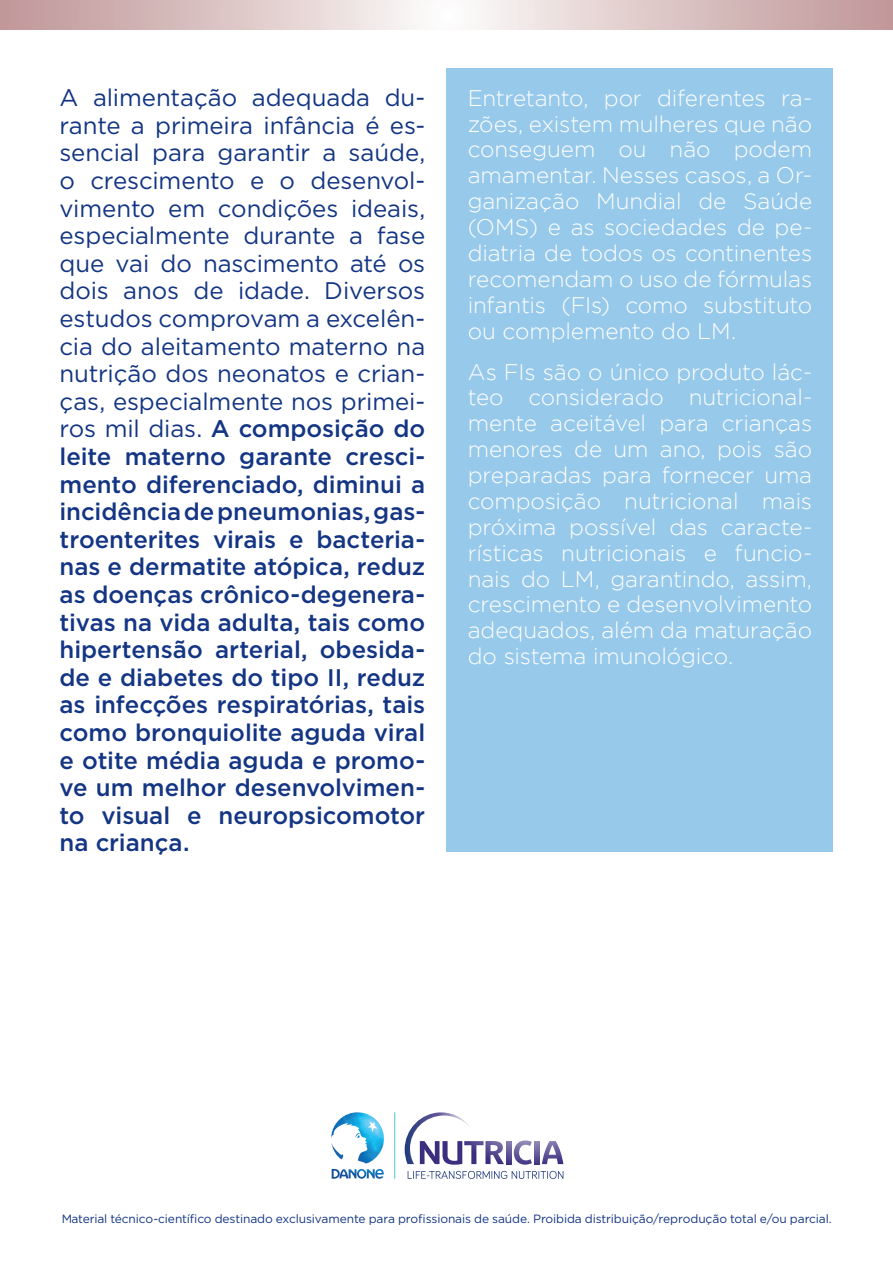
<style>
.page{position:relative;width:893px;height:1263px;background:#fff}
.page>*{position:absolute;margin:0;border:0;box-sizing:border-box;transform-origin:0 0}
.t1{font:500 24px/27.6px "Gotham";letter-spacing:-.005em;color:#133583;text-align:justify}
.t2{font:300 22.5px/25.8px "Gotham";letter-spacing:-.005em;color:#fff;text-align:justify}
.t3{font:12px "Gotham";letter-spacing:-.01em;color:#133583}
.s1{font-weight:400}
</style>
<div class="page">
<svg style="left:534px;top:1141px;width:5px;height:23px"></svg>
<svg style="left:542px;top:1141px;width:21px;height:23px"></svg>
<svg style="left:514px;top:1140px;width:18px;height:25px"></svg>
<svg style="left:506px;top:1141px;width:5px;height:23px"></svg>
<svg style="left:408px;top:1171px;width:155px;height:8px"></svg>
<svg style="left:405px;top:1112px;width:99px;height:53px"></svg>
<img style="left:331px;top:1169px;width:53px;height:10px">
<hr style="left:394px;top:1112px;width:1px;height:67px;background:#54c4ce">
<svg style="left:330px;top:1111px;width:56px;height:56px"></svg>
<img style="left:340px;top:1112px;width:17px;height:7px">
<div style="left:446px;top:68px;width:387px;height:783px;background:#97c9ea"></div>
<svg style="left:0;top:0;width:893px;height:30px;background:#ddc7c7"></svg>
<p class="t1" style="left:60px;top:83px;width:367px"><span class="s1">A alimentação adequada du&shy;rante a primeira infância é es&shy;sencial para garantir a saúde, o crescimento e o desenvol&shy;vimento em condições ideais, especialmente durante a fase que vai do nascimento até os dois anos de idade. Diversos estudos comprovam a excelên&shy;cia do aleitamento materno na nutrição dos neonatos e crian&shy;ças, especialmente nos primei&shy;ros mil dias.</span> A composição do leite materno garante cresci&shy;mento diferenciado, diminui a incidência de pneumonias, gas&shy;troenterites virais e bacteria&shy;nas e dermatite atópica, reduz as doenças crônico-degenera&shy;tivas na vida adulta, tais como hipertensão arterial, obesida&shy;de e diabetes do tipo II, reduz as infecções respiratórias, tais como bronquiolite aguda viral e otite média aguda e promo&shy;ve um melhor desenvolvimen&shy;to visual e neuropsicomotor na criança.</p>
<p class="t2" style="left:468px;top:85px;width:346px">Entretanto, por diferentes ra&shy;zões, existem mulheres que não conseguem ou não podem amamentar. Nesses casos, a Or&shy;ganização Mundial de Saúde (OMS) e as sociedades de pe&shy;diatria de todos os continentes recomendam o uso de fórmulas infantis (FIs) como substituto ou complemento do LM.</p>
<p class="t2" style="left:468px;top:358px;width:346px">As FIs são o único produto lác&shy;teo considerado nutricional&shy;mente aceitável para crianças menores de um ano, pois são preparadas para fornecer uma composição nutricional mais próxima possível das caracte&shy;rísticas nutricionais e funcio&shy;nais do LM, garantindo, assim, crescimento e desenvolvimento adequados, além da maturação do sistema imunológico.</p>
<p class="t3" style="left:61px;top:1211px;width:772px">Material técnico-científico destinado exclusivamente para profissionais de saúde. Proibida distribuição/reprodução total e/ou parcial.</p>
</div>
